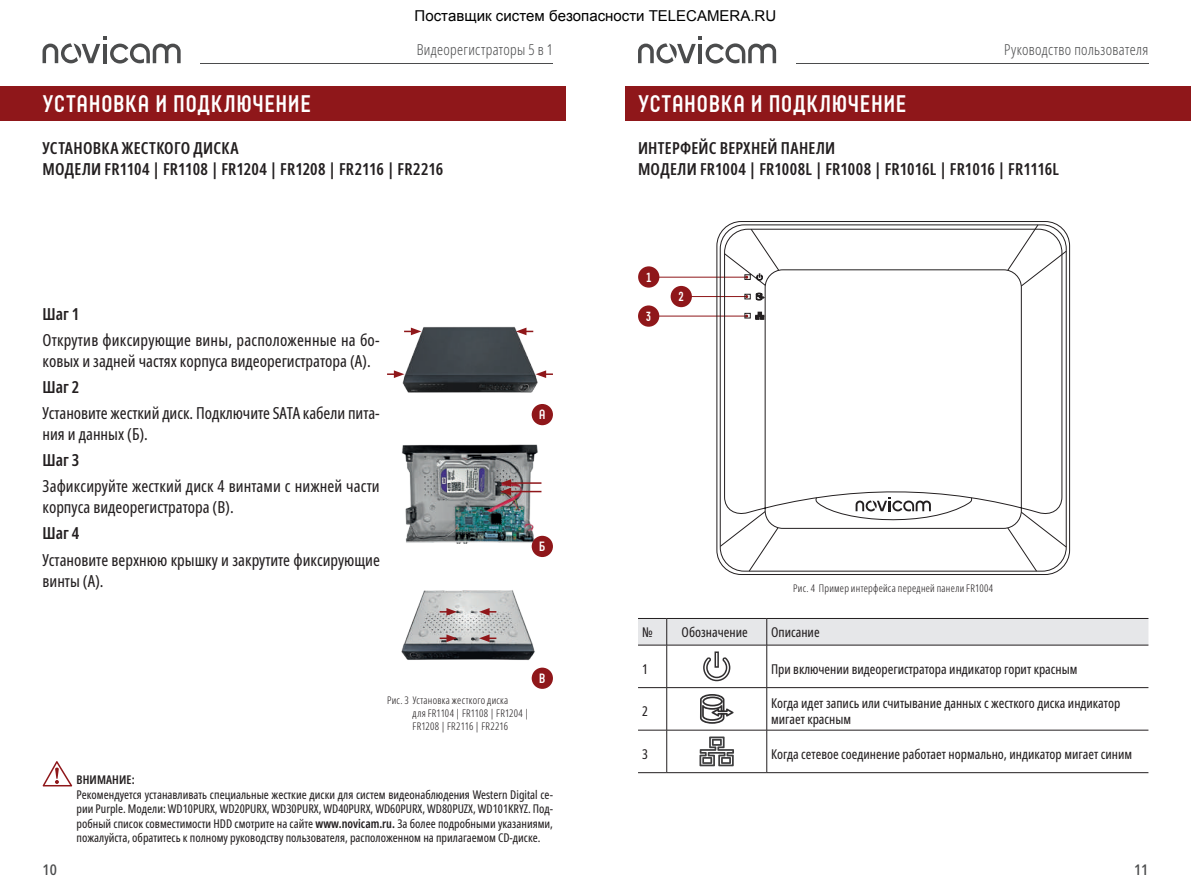
<style>
.page{position:relative;width:1191px;height:893px;background:#fff}
.page>*{position:absolute;margin:0;border:0;box-sizing:border-box;transform-origin:0 0}
.t1{font:700 24px "Neubau Pro";letter-spacing:.005em;color:#fff}
.t2{font:extra-condensed 16.5px/21px "Noto Sans";color:#231f20}
.t3{font:600 extra-condensed 16.5px/21px "Noto Sans";letter-spacing:.01em;color:#231f20}
.t4{font:300 condensed 15px "Noto Sans";letter-spacing:.025em;color:#4b4c4d;scale:.9 1}
.t5{font:500 condensed 15px "Noto Sans";color:#4b4c4d}
.t6{font:extra-condensed 13.5px/16.2px "Noto Sans";color:#231f20}
.t7{font:700 13.5px "Neubau Pro";color:#fff}
.t8{font:extra-condensed 12px/14.4px "Noto Sans";color:#231f20;text-align:justify}
.t9{font:600 extra-condensed 12px "Noto Sans";letter-spacing:.01em;color:#231f20}
.t10{font:300 extra-condensed 10.5px/12.6px "Noto Sans";letter-spacing:.025em;color:#231f20}
.s1{font-weight:600}
</style>
<div class="page">
<hr style="left:201px;top:63px;width:352px;height:1px;background:#4b4c4d">
<hr style="left:796px;top:63px;width:352px;height:1px;background:#4b4c4d">
<svg style="left:43px;top:37px;width:138px;height:27px"></svg>
<svg style="left:638px;top:37px;width:138px;height:27px"></svg>
<div style="left:625px;top:86px;width:566px;height:34px;background:#8f171a"></div>
<div style="left:0;top:86px;width:566px;height:34px;background:#8f171a"></div>
<img style="left:402px;top:326px;width:136px;height:67px">
<img style="left:402px;top:444px;width:136px;height:99px">
<img style="left:402px;top:590px;width:133px;height:71px">
<svg style="left:43px;top:761px;width:29px;height:25px"></svg>
<div style="left:531px;top:404px;width:22px;height:21px;background:#8f171a;border-radius:50%"></div>
<div style="left:531px;top:536px;width:22px;height:21px;background:#8f171a;border-radius:50%"></div>
<div style="left:531px;top:668px;width:22px;height:21px;background:#8f171a;border-radius:50%"></div>
<svg style="left:439px;top:634px;width:18px;height:8px"></svg>
<svg style="left:479px;top:634px;width:17px;height:8px"></svg>
<hr style="left:509px;top:482px;width:32px;height:2px;background:#8f171a">
<hr style="left:509px;top:491px;width:32px;height:1px;background:#8f171a">
<svg style="left:500px;top:479px;width:11px;height:16px"></svg>
<svg style="left:479px;top:608px;width:17px;height:8px"></svg>
<svg style="left:535px;top:370px;width:18px;height:8px"></svg>
<svg style="left:387px;top:370px;width:17px;height:8px"></svg>
<svg style="left:516px;top:328px;width:17px;height:7px"></svg>
<svg style="left:404px;top:328px;width:17px;height:7px"></svg>
<svg style="left:439px;top:608px;width:18px;height:8px"></svg>
<hr style="left:656px;top:316px;width:90px;height:1px;background:#8f171a">
<div style="left:638px;top:305px;width:21px;height:22px;background:#8f171a;border-radius:50%"></div>
<hr style="left:689px;top:296px;width:57px;height:1px;background:#8f171a">
<div style="left:670px;top:286px;width:22px;height:21px;background:#8f171a;border-radius:50%"></div>
<hr style="left:654px;top:277px;width:92px;height:1px;background:#8f171a">
<div style="left:638px;top:266px;width:21px;height:22px;background:#8f171a;border-radius:50%"></div>
<svg style="left:716px;top:221px;width:354px;height:354px"></svg>
<svg style="left:719px;top:224px;width:348px;height:348px"></svg>
<svg style="left:756px;top:273px;width:9px;height:28px"></svg>
<svg style="left:755px;top:312px;width:9px;height:8px"></svg>
<svg style="left:855px;top:497px;width:76px;height:15px"></svg>
<svg style="left:638px;top:772px;width:28px;height:1px"></svg>
<hr style="left:666px;top:772px;width:100px;height:1px;background:#231f20">
<hr style="left:766px;top:772px;width:382px;height:1px;background:#231f20">
<svg style="left:638px;top:618px;width:510px;height:28px;background:#dbdcde"></svg>
<hr style="left:666px;top:645px;width:100px;height:1px;background:#231f20">
<hr style="left:666px;top:645px;width:1px;height:42px;background:#231f20">
<hr style="left:766px;top:645px;width:382px;height:1px;background:#231f20">
<hr style="left:766px;top:645px;width:1px;height:42px;background:#231f20">
<svg style="left:638px;top:687px;width:28px;height:1px"></svg>
<hr style="left:666px;top:687px;width:100px;height:1px;background:#231f20">
<hr style="left:666px;top:688px;width:1px;height:42px;background:#231f20">
<hr style="left:766px;top:687px;width:382px;height:1px;background:#231f20">
<hr style="left:766px;top:688px;width:1px;height:42px;background:#231f20">
<svg style="left:638px;top:730px;width:28px;height:1px"></svg>
<hr style="left:666px;top:730px;width:100px;height:1px;background:#231f20">
<hr style="left:666px;top:730px;width:1px;height:42px;background:#231f20">
<hr style="left:766px;top:730px;width:382px;height:1px;background:#231f20">
<hr style="left:766px;top:730px;width:1px;height:42px;background:#231f20">
<svg style="left:703px;top:657px;width:27px;height:24px"></svg>
<svg style="left:714px;top:651px;width:5px;height:17px"></svg>
<svg style="left:700px;top:694px;width:33px;height:30px"></svg>
<svg style="left:699px;top:736px;width:35px;height:30px"></svg>
<p class="t4" style="left:417px;top:40px;width:153px">Видеорегистраторы 5 в 1</p>
<p class="t4" style="left:1004px;top:40px;width:162px">Руководство пользователя</p>
<h1 class="t1" style="left:43px;top:90px;width:270px">УСТАНОВКА И ПОДКЛЮЧЕНИЕ</h1>
<h1 class="t1" style="left:638px;top:90px;width:270px">УСТАНОВКА И ПОДКЛЮЧЕНИЕ</h1>
<h2 class="t3" style="left:43px;top:138px;width:402px">УСТАНОВКА ЖЕСТКОГО ДИСКА<br>МОДЕЛИ FR1104 | FR1108 | FR1204 | FR1208 | FR2116 | FR2216</h2>
<h2 class="t3" style="left:43px;top:303px;width:38px">Шаг 1</h2>
<h2 class="t2" style="left:43px;top:330px;width:339px">Открутив фиксирующие вины, расположенные на бо&shy;ковых и задней частях корпуса видеорегистратора (А).</h2>
<h2 class="t3" style="left:43px;top:377px;width:38px">Шаг 2</h2>
<h2 class="t2" style="left:43px;top:403px;width:339px">Установите жесткий диск. Подключите SATA кабели пита&shy;ния и данных (Б).</h2>
<h2 class="t3" style="left:43px;top:450px;width:38px">Шаг 3</h2>
<h2 class="t2" style="left:43px;top:476px;width:339px">Зафиксируйте жесткий диск 4 винтами с нижней части корпуса видеорегистратора (В).</h2>
<h2 class="t3" style="left:43px;top:523px;width:38px">Шаг 4</h2>
<h2 class="t2" style="left:43px;top:549px;width:339px">Установите верхнюю крышку и закрутите фиксирующие винты (А).</h2>
<p class="t7" style="left:539px;top:407px;width:8px">А</p>
<p class="t7" style="left:539px;top:538px;width:8px">Б</p>
<p class="t10" style="left:412px;top:694px;width:118px;text-indent:-26px">Рис. 3 Установка жесткого диска<br>для FR1104 | FR1108 | FR1204 |<br>FR1208 | FR2116 | FR2216</p>
<p class="t7" style="left:539px;top:670px;width:8px">В</p>
<p class="t9" style="left:77px;top:771px;width:60px">ВНИМАНИЕ:</p>
<p class="t8" style="left:77px;top:787px;width:478px">Рекомендуется устанавливать специальные жесткие диски для систем видеонаблюдения Western Digital се&shy;рии Purple. Модели: WD10PURX, WD20PURX, WD30PURX, WD40PURX, WD60PURX, WD80PUZX, WD101KRYZ. Под&shy;робный список совместимости HDD смотрите на сайте <span class="s1">www.novicam.ru.</span> За более подробными указаниями, пожалуйста, обратитесь к полному руководству пользователя, расположенном на прилагаемом CD-диске.</p>
<h2 class="t3" style="left:638px;top:138px;width:422px">ИНТЕРФЕЙС ВЕРХНЕЙ ПАНЕЛИ<br>МОДЕЛИ FR1004 | FR1008L | FR1008 | FR1016L | FR1016 | FR1116L</h2>
<p class="t7" style="left:646px;top:269px;width:7px">1</p>
<p class="t7" style="left:646px;top:308px;width:7px">3</p>
<p class="t7" style="left:678px;top:289px;width:7px">2</p>
<p class="t10" style="left:793px;top:582px;width:201px">Рис. 4 Пример интерфейса передней панели FR1004</p>
<p class="t6" style="left:642px;top:624px;width:12px">№</p>
<p class="t6" style="left:681px;top:624px;width:68px">Обозначение</p>
<p class="t6" style="left:771px;top:624px;width:50px">Описание</p>
<p class="t6" style="left:642px;top:661px;width:7px">1</p>
<p class="t6" style="left:771px;top:661px;width:308px">При включении видеорегистратора индикатор горит красным</p>
<p class="t6" style="left:642px;top:703px;width:7px">2</p>
<p class="t6" style="left:771px;top:695px;width:351px">Когда идет запись или считывание данных с жесткого диска индикатор мигает красным</p>
<p class="t6" style="left:642px;top:746px;width:7px">3</p>
<p class="t6" style="left:771px;top:746px;width:362px">Когда сетевое соединение работает нормально, индикатор мигает синим</p>
<p class="t5" style="left:43px;top:859px;width:16px">10</p>
<p class="t5" style="left:1134px;top:859px;width:16px">11</p>
</div>
